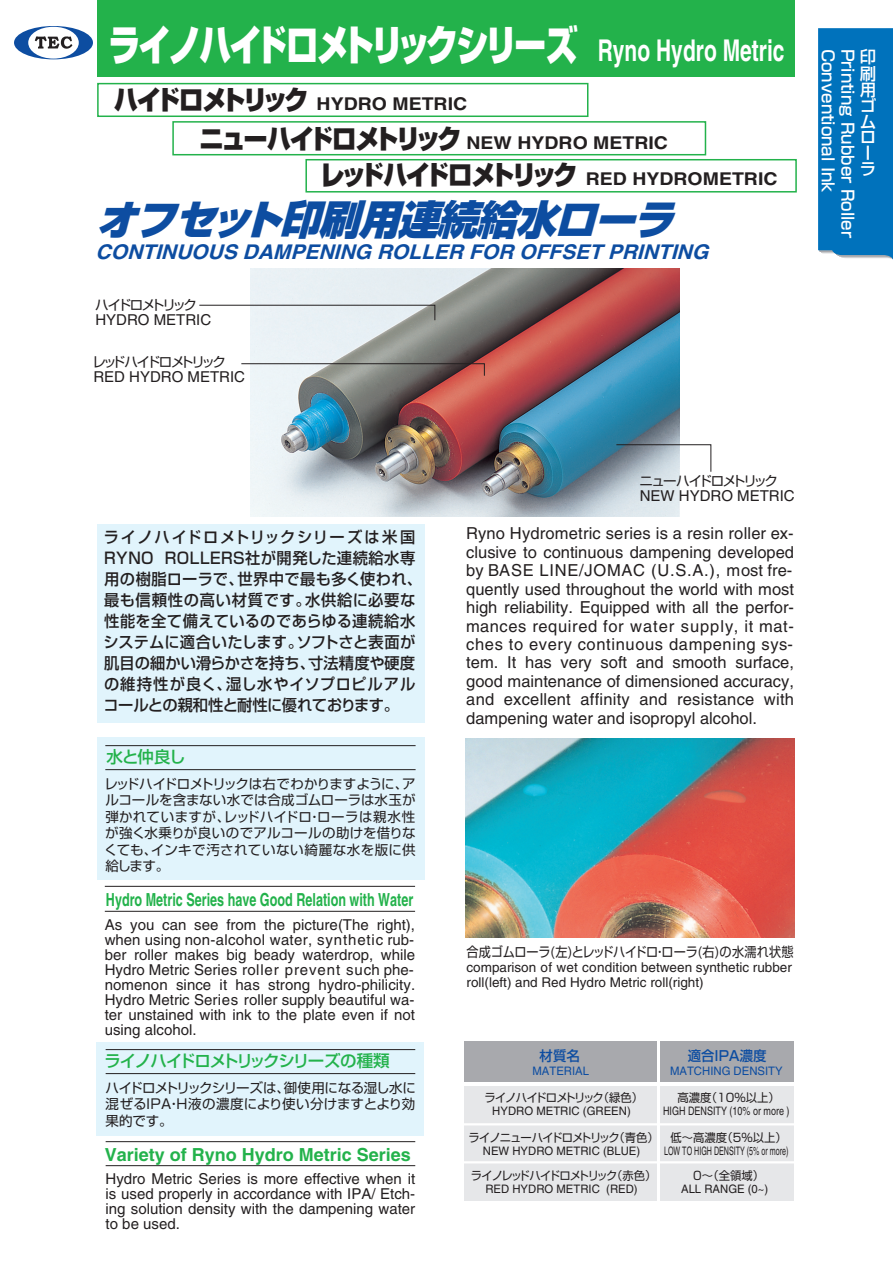
<style>
.page{position:relative;width:893px;height:1263px;background:#fff}
.page>*{position:absolute;margin:0;border:0;box-sizing:border-box;transform-origin:0 0}
.t1{font:900 42px "Shin Go Pro";letter-spacing:-.075em;color:#fff;scale:.77 1}
.t2{font:italic 900 40.5px "Shin Go Pro";color:#0d4da1}
.t3{font:italic 700 20.25px "Helvetica";color:#0d4da1;scale:1.04 1}
.t4{font:700 18px "Helvetica";color:#23b24b;scale:.7 1}
.t5{font:700 18px "Helvetica";color:#23b24b}
.t6{font:700 17.55px/38.4px "Helvetica";color:#231f20;scale:1.11 1}
.t7{font:16.5px/18.5px "Helvetica";color:#231f20;text-align:justify}
.t8{font:500 16.5px/16px "Shin Go Pro";color:#fff}
.t9{font:500 16.5px "Shin Go Pro";letter-spacing:-.065em;color:#23b24b}
.t10{font:500 15.75px/21px "Shin Go Pro";letter-spacing:.025em;color:#231f20}
.t11{font:15px/15px "Helvetica";color:#231f20;text-align:justify}
.t12{font:500 13.8px "Shin Go Pro";color:#0d4da1}
.t13{font:13.5px/16.5px "Shin Go Pro";letter-spacing:-.015em;color:#231f20;text-align:justify}
.t14{font:13.5px/15px "Helvetica";color:#231f20}
.t15{font:13.5px "Shin Go Pro";letter-spacing:-.015em;color:#231f20;scale:.9 1}
.t16{font:13.5px "Shin Go Pro";letter-spacing:-.13em;color:#231f20}
.t17{font:13.5px "Shin Go Pro";letter-spacing:-.19em;color:#231f20}
.t18{font:13.5px "Shin Go Pro";letter-spacing:-.175em;color:#231f20}
.t19{font:11.7px "Helvetica";color:#231f20}
.t20{font:11.7px "Shin Go Pro";letter-spacing:-.075em;color:#231f20}
.t21{font:11.7px "Helvetica";color:#231f20;scale:.61 1}
.t22{font:11.7px "Helvetica";color:#0d4da1}
.t23{font:11.7px "Helvetica";color:#231f20;scale:.77 1}
.t24{font:11.7px "Shin Go Pro";letter-spacing:-.095em;color:#231f20}
.t25{font:11.7px "Shin Go Pro";letter-spacing:-.135em;color:#231f20}
.s1{font-family:"Helvetica";font-weight:700;font-size:30px}
.s2{font-family:"Shin Go Pro";font-weight:900;font-size:26.85px}
</style>
<div class="page">
<div style="left:97px;top:0;width:698px;height:77px;background:#23b24b"></div>
<svg style="left:14px;top:26px;width:79px;height:33px"></svg>
<div style="left:818px;top:28px;width:75px;height:232px;background:#0072bc"></div>
<img style="left:251px;top:268px;width:428px;height:248px">
<img style="left:465px;top:738px;width:330px;height:200px">
<div style="left:97px;top:737px;width:327px;height:143px;background:#e1f4fc"></div>
<div style="left:97px;top:524px;width:327px;height:198px;background:#e1f4fc"></div>
<hr style="left:105px;top:745px;width:311px;height:1px;background:#231f20">
<hr style="left:105px;top:769px;width:311px;height:1px;background:#231f20">
<hr style="left:105px;top:886px;width:310px;height:1px;background:#231f20">
<hr style="left:105px;top:911px;width:310px;height:1px;background:#231f20">
<div style="left:97px;top:1042px;width:327px;height:94px;background:#e1f4fc"></div>
<hr style="left:106px;top:1049px;width:309px;height:1px;background:#231f20">
<hr style="left:106px;top:1073px;width:309px;height:1px;background:#231f20">
<hr style="left:106px;top:1141px;width:309px;height:1px;background:#231f20">
<hr style="left:106px;top:1165px;width:309px;height:1px;background:#231f20">
<div style="left:464px;top:1041px;width:192px;height:41px;background:#a8a9ad"></div>
<div style="left:464px;top:1086px;width:193px;height:114px;background:#e6e7e9"></div>
<div style="left:660px;top:1041px;width:134px;height:41px;background:#a8a9ad"></div>
<div style="left:660px;top:1086px;width:134px;height:114px;background:#e6e7e9"></div>
<div style="left:97px;top:83px;width:491px;height:34px;border:2px solid #23b24b"></div>
<div style="left:172px;top:121px;width:534px;height:34px;border:2px solid #23b24b"></div>
<div style="left:305px;top:159px;width:492px;height:34px;border:2px solid #23b24b"></div>
<hr style="left:456px;top:1123px;width:342px;height:2px;background:#fff">
<hr style="left:456px;top:1161px;width:342px;height:2px;background:#fff">
<svg style="left:616px;top:444px;width:96px;height:28px"></svg>
<svg style="left:199px;top:304px;width:237px;height:17px"></svg>
<svg style="left:241px;top:363px;width:244px;height:13px;background:#9e9693"></svg>
<h1 class="t1" style="left:109px;top:12px;width:879px">ライノハイドロメトリックシリーズ <span class="s1">Ryno Hydro Metric</span></h1>
<p class="t6" style="left:199px;top:85px;width:424px;text-indent:-86px"><span class="s2">ハイドロメトリック</span> HYDRO METRIC<br><span class="s2">ニューハイドロメトリック</span> NEW HYDRO METRIC</p>
<p class="t6" style="left:320px;top:160px;width:413px"><span class="s2">レッドハイドロメトリック</span> RED HYDROMETRIC</p>
<h2 class="t2" style="left:96px;top:187px;width:593px">オフセット印刷用連続給水ローラ</h2>
<h3 class="t3" style="left:96px;top:240px;width:597px">CONTINUOUS DAMPENING ROLLER FOR OFFSET PRINTING</h3>
<p class="t18" style="left:95px;top:293px;width:103px">ハイドロメトリック</p>
<p class="t11" style="left:95px;top:312px;width:117px">HYDRO METRIC</p>
<p class="t17" style="left:92px;top:350px;width:135px">レッドハイドロメトリック</p>
<p class="t11" style="left:93px;top:369px;width:153px">RED HYDRO METRIC</p>
<p class="t8" style="left:838px;top:49px;width:145px;rotate:90deg">Conventional Ink</p>
<p class="t8" style="left:858px;top:49px;width:191px;rotate:90deg">Printing Rubber Roller</p>
<p class="t8" style="left:860px;top:47px;width:18px">印刷用ゴムローラ</p>
<p class="t16" style="left:640px;top:470px;width:140px">ニューハイドロメトリック</p>
<p class="t11" style="left:640px;top:489px;width:156px">NEW HYDRO METRIC</p>
<p class="t10" style="left:104px;top:525px;width:320px">ライノハイドロメトリックシリーズは米国<br>RYNO ROLLERS社が開発した連続給水専用の樹脂ローラで、世界中で最も多く使われ、最も信頼性の高い材質です。水供給に必要な性能を全て備えているのであらゆる連続給水システムに適合いたします。ソフトさと表面が肌目の細かい滑らかさを持ち、寸法精度や硬度の維持性が良く、湿し水やイソプロピルアルコールとの親和性と耐性に優れております。</p>
<p class="t7" style="left:466px;top:524px;width:329px">Ryno Hydrometric series is a resin roller ex&shy;clusive to continuous dampening developed by BASE LINE/JOMAC (U.S.A.), most fre&shy;quently used throughout the world with most high reliability. Equipped with all the perfor&shy;mances required for water supply, it mat&shy;ches to every continuous dampening sys&shy;tem. It has very soft and smooth surface, good maintenance of dimensioned accuracy, and excellent affinity and resistance with dampening water and isopropyl alcohol.</p>
<p class="t9" style="left:106px;top:743px;width:81px">水と仲良し</p>
<p class="t13" style="left:104px;top:774px;width:313px">レッドハイドロメトリックは右でわかりますように、アルコールを含まない水では合成ゴムローラは水玉が弾かれていますが、レッドハイドロ・ローラは親水性が強く水乗りが良いのでアルコールの助けを借りなくても、インキで汚されていない綺麗な水を版に供給します。</p>
<p class="t4" style="left:106px;top:889px;width:441px">Hydro Metric Series have Good Relation with Water</p>
<p class="t11" style="left:105px;top:917px;width:312px">As you can see from the picture(The right), when using non-alcohol water, synthetic rub&shy;ber roller makes big beady waterdrop, while Hydro Metric Series roller prevent such phe&shy;nomenon since it has strong hydro-philicity.<br>Hydro Metric Series roller supply beautiful wa&shy;ter unstained with ink to the plate even if not using alcohol.</p>
<p class="t9" style="left:104px;top:1047px;width:287px">ライノハイドロメトリックシリーズの種類</p>
<p class="t13" style="left:106px;top:1078px;width:312px">ハイドロメトリックシリーズは、御使用になる湿し水に混ぜるIPA・H液の濃度により使い分けますとより効果的です。</p>
<p class="t5" style="left:105px;top:1143px;width:308px">Variety of Ryno Hydro Metric Series</p>
<p class="t11" style="left:106px;top:1171px;width:311px">Hydro Metric Series is more effective when it is used properly in accordance with IPA/ Etch&shy;ing solution density with the dampening water to be used.</p>
<p class="t15" style="left:467px;top:941px;width:365px">合成ゴムローラ(左)とレッドハイドロ・ローラ(右)の水濡れ状態</p>
<p class="t14" style="left:467px;top:960px;width:327px">comparison of wet condition between synthetic rubber roll(left) and Red Hydro Metric roll(right)</p>
<p class="t12" style="left:540px;top:1044px;width:42px">材質名</p>
<p class="t22" style="left:532px;top:1064px;width:58px">MATERIAL</p>
<p class="t20" style="left:484px;top:1088px;width:160px">ライノハイドロメトリック（緑色）</p>
<p class="t19" style="left:492px;top:1104px;width:140px">HYDRO METRIC (GREEN)</p>
<p class="t12" style="left:688px;top:1044px;width:80px">適合IPA濃度</p>
<p class="t22" style="left:670px;top:1064px;width:114px">MATCHING DENSITY</p>
<p class="t20" style="left:677px;top:1088px;width:104px">高濃度（10％以上）</p>
<p class="t23" style="left:663px;top:1104px;width:166px">HIGH DENSITY (10% or more )</p>
<p class="t24" style="left:468px;top:1128px;width:192px">ライノニューハイドロメトリック（青色）</p>
<p class="t19" style="left:483px;top:1144px;width:159px">NEW HYDRO METRIC (BLUE)</p>
<p class="t20" style="left:671px;top:1128px;width:118px">低～高濃度（5％以上）</p>
<p class="t21" style="left:664px;top:1144px;width:206px">LOW TO HIGH DENSITY (5% or more)</p>
<p class="t25" style="left:471px;top:1166px;width:187px">ライノレッドハイドロメトリック（赤色）</p>
<p class="t19" style="left:485px;top:1182px;width:154px">RED HYDRO METRIC (RED)</p>
<p class="t20" style="left:693px;top:1166px;width:72px">0～（全領域）</p>
<p class="t19" style="left:681px;top:1182px;width:89px">ALL RANGE (0~)</p>
</div>
